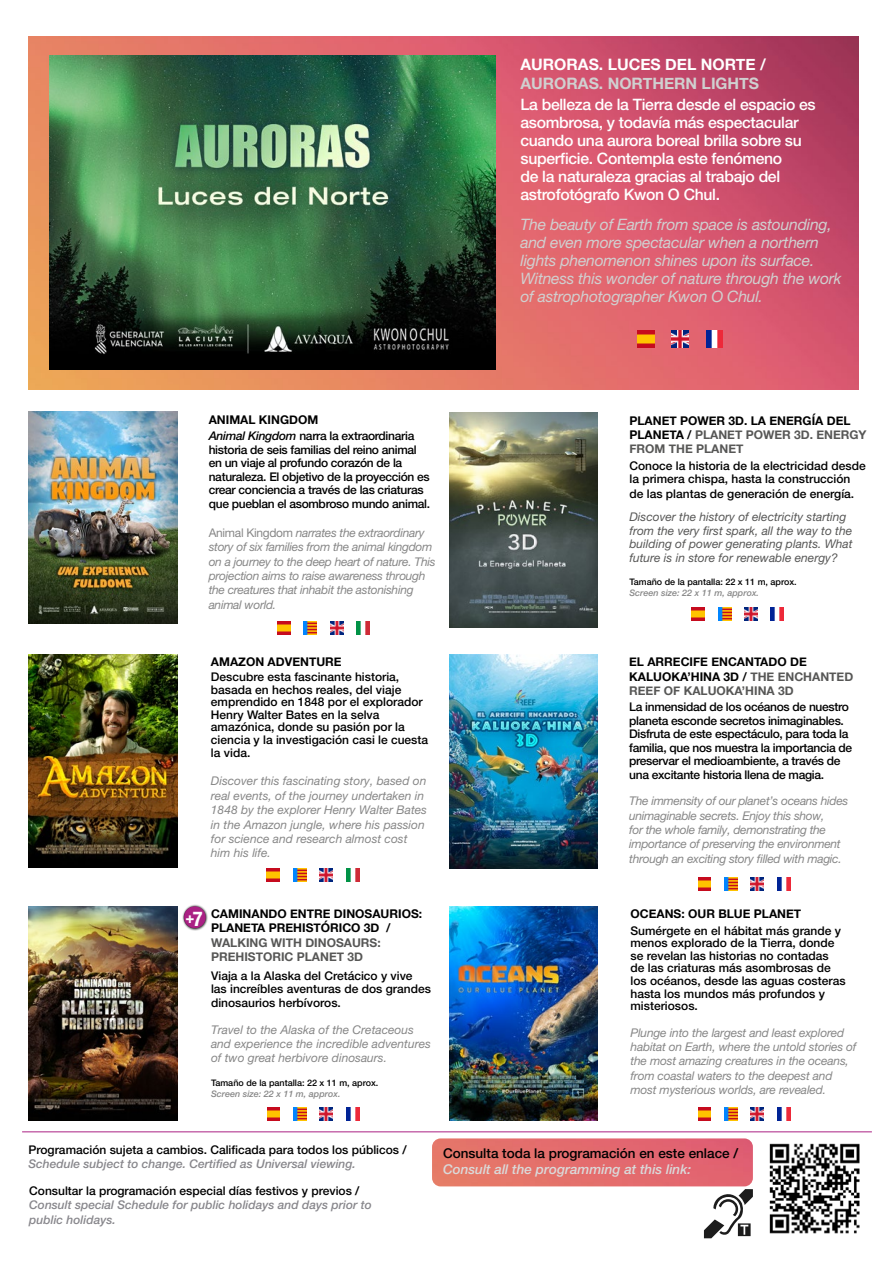
<style>
.page{position:relative;width:893px;height:1263px;background:#fff}
.page>*{position:absolute;margin:0;border:0;box-sizing:border-box;transform-origin:0 0}
.t1{font:500 15.75px/18px "Helvetica Neue LT Pro";letter-spacing:-.02em;color:#fff}
.t2{font:italic 15.75px/18px "Helvetica Neue LT Pro";letter-spacing:-.015em;color:#d0d0d0}
.t3{font:700 15.75px "Helvetica Neue";color:#fff}
.t4{font:700 15.75px "Helvetica Neue";color:#d0d0d0}
.t5{font:500 13.5px "Helvetica Neue LT Pro";color:#000}
.t6{font:italic 500 13.5px "Helvetica Neue LT Pro";color:#dadada}
.t7{font:italic 12px/14.4px "Helvetica Neue LT Pro";letter-spacing:-.015em;color:#878787}
.t8{font:500 12px/12.6px "Helvetica Neue LT Pro";color:#000}
.t9{font:500 12px/13.5px "Helvetica Neue LT Pro";letter-spacing:-.025em;color:#000}
.t10{font:700 12px/14.4px "Helvetica Neue";color:#000}
.t11{font:italic 12px/13.5px "Helvetica Neue LT Pro";color:#575756}
.t12{font:italic 500 12px/14.4px "Helvetica Neue LT Pro";color:#88878c}
.t13{font:700 12px/14.4px "Helvetica Neue";color:#575756}
.t14{font:500 9px "Helvetica Neue LT Pro";color:#000}
.t15{font:italic 500 9px "Helvetica Neue LT Pro";color:#878787}
.s1{font-style:italic}
.s2{font-style:normal}
.s3{color:#575756}
.s4{font-family:"Helvetica Neue LT Pro";font-stretch:condensed;font-size:15px;color:#fff}
.s5{font-family:"Helvetica Neue LT Pro";font-stretch:condensed;font-size:20.4px;color:#fff}
</style>
<div class="page">
<img style="left:29px;top:412px;width:148px;height:212px">
<img style="left:29px;top:36px;width:830px;height:353px">
<img style="left:49px;top:55px;width:447px;height:314px">
<hr style="left:22px;top:1131px;width:850px;height:1px;background:#aa2184">
<svg style="left:777px;top:877px;width:13px;height:13px"></svg>
<svg style="left:724px;top:877px;width:13px;height:13px"></svg>
<svg style="left:698px;top:877px;width:13px;height:13px"></svg>
<svg style="left:751px;top:877px;width:13px;height:13px"></svg>
<img style="left:449px;top:654px;width:148px;height:215px">
<img style="left:29px;top:654px;width:148px;height:214px">
<svg style="left:346px;top:869px;width:13px;height:13px"></svg>
<svg style="left:293px;top:869px;width:13px;height:13px"></svg>
<svg style="left:267px;top:869px;width:13px;height:13px"></svg>
<svg style="left:320px;top:869px;width:13px;height:13px"></svg>
<img style="left:432px;top:1138px;width:321px;height:48px">
<img style="left:769px;top:1143px;width:91px;height:91px">
<img style="left:449px;top:906px;width:148px;height:214px">
<svg style="left:704px;top:1189px;width:49px;height:49px"></svg>
<svg style="left:777px;top:1107px;width:13px;height:13px"></svg>
<svg style="left:724px;top:1107px;width:13px;height:13px"></svg>
<svg style="left:698px;top:1107px;width:13px;height:13px"></svg>
<svg style="left:751px;top:1107px;width:13px;height:13px"></svg>
<img style="left:29px;top:906px;width:148px;height:214px">
<div style="left:182px;top:904px;width:26px;height:27px;background:#000;opacity:.75"></div>
<div style="left:183px;top:905px;width:26px;height:25px;background:#000;opacity:.75"></div>
<svg style="left:346px;top:1108px;width:13px;height:12px"></svg>
<svg style="left:293px;top:1108px;width:13px;height:12px"></svg>
<svg style="left:267px;top:1108px;width:13px;height:12px"></svg>
<svg style="left:320px;top:1108px;width:13px;height:12px"></svg>
<svg style="left:357px;top:622px;width:13px;height:13px"></svg>
<svg style="left:304px;top:622px;width:13px;height:13px"></svg>
<svg style="left:278px;top:622px;width:12px;height:13px"></svg>
<svg style="left:330px;top:622px;width:13px;height:13px"></svg>
<img style="left:449px;top:413px;width:149px;height:214px">
<svg style="left:771px;top:607px;width:13px;height:13px"></svg>
<svg style="left:718px;top:607px;width:13px;height:13px"></svg>
<svg style="left:692px;top:607px;width:13px;height:13px"></svg>
<svg style="left:744px;top:607px;width:13px;height:13px"></svg>
<img style="left:706px;top:330px;width:17px;height:17px">
<img style="left:638px;top:330px;width:16px;height:17px">
<img style="left:672px;top:330px;width:17px;height:17px">
<h1 class="t3" style="left:520px;top:52px;width:247px">AURORAS. LUCES DEL NORTE /</h1>
<h1 class="t4" style="left:520px;top:71px;width:240px">AURORAS. NORTHERN LIGHTS</h1>
<h1 class="t1" style="left:520px;top:95px;width:297px">La belleza de la Tierra desde el espacio es asombrosa, y todavía más espectacular cuando una aurora boreal brilla sobre su superficie. Contempla este fenómeno<br>de la naturaleza gracias al trabajo del astrofotógrafo Kwon O Chul.</h1>
<h1 class="t2" style="left:520px;top:215px;width:322px">The beauty of Earth from space is astounding, and even more spectacular when a northern lights phenomenon shines upon its surface.<br>Witness this wonder of nature through the work of astrophotographer Kwon O Chul.</h1>
<p class="t10" style="left:209px;top:413px;width:111px">ANIMAL KINGDOM</p>
<p class="t9" style="left:209px;top:429px;width:223px"><span class="s1">Animal Kingdom</span> narra la extraordinaria historia de seis familias del reino animal en un viaje al profundo corazón de la naturaleza. El objetivo de la proyección es crear conciencia a través de las criaturas que pueblan el asombroso mundo animal.</p>
<p class="t7" style="left:209px;top:525px;width:228px"><span class="s2">Animal Kingdom</span> narrates the extraordinary story of six families from the animal kingdom on a journey to the deep heart of nature. This projection aims to raise awareness through the creatures that inhabit the astonishing animal world.</p>
<p class="t10" style="left:629px;top:413px;width:239px">PLANET POWER 3D. LA ENERGÍA DEL<br>PLANETA / <span class="s3">PLANET POWER 3D. ENERGY<br>FROM THE PLANET</span></p>
<p class="t8" style="left:629px;top:458px;width:238px;line-height:14px">Conoce la historia de la electricidad desde la primera chispa, hasta la construcción de las plantas de generación de energía.</p>
<p class="t11" style="left:629px;top:510px;width:225px">Discover the history of electricity starting from the very first spark, all the way to the building of power generating plants. What future is in store for renewable energy?</p>
<p class="t14" style="left:629px;top:577px;width:169px">Tamaño de la pantalla: 22 x 11 m, aprox.</p>
<p class="t15" style="left:629px;top:587px;width:131px">Screen size: 22 x 11 m, approx.</p>
<p class="t10" style="left:211px;top:655px;width:132px">AMAZON ADVENTURE</p>
<p class="t8" style="left:211px;top:670px;width:219px">Descubre esta fascinante historia, basada en hechos reales, del viaje emprendido en 1848 por el explorador<br>Henry Walter Bates en la selva amazónica, donde su pasión por la ciencia y la investigación casi le cuesta la vida.</p>
<p class="t7" style="left:211px;top:774px;width:218px">Discover this fascinating story, based on real events, of the journey undertaken in 1848 by the explorer Henry Walter Bates in the Amazon jungle, where his passion for science and research almost cost him his life.</p>
<p class="t10" style="left:185px;top:907px;width:238px;text-align:center"><span class="s4">+</span><span class="s5">7</span> CAMINANDO ENTRE DINOSAURIOS:<br>PLANETA PREHISTÓRICO 3D /</p>
<p class="t13" style="left:211px;top:935px;width:171px">WALKING WITH DINOSAURS:<br>PREHISTORIC PLANET 3D</p>
<p class="t8" style="left:211px;top:969px;width:221px">Viaja a la Alaska del Cretácico y vive las increíbles aventuras de dos grandes</p>
<p class="t8" style="left:211px;top:996px;width:131px">dinosaurios herbívoros.</p>
<p class="t7" style="left:211px;top:1022px;width:221px">Travel to the Alaska of the Cretaceous and experience the incredible adventures of two great herbivore dinosaurs.</p>
<p class="t14" style="left:211px;top:1077px;width:169px">Tamaño de la pantalla: 22 x 11 m, aprox.</p>
<p class="t15" style="left:211px;top:1088px;width:131px">Screen size: 22 x 11 m, approx.</p>
<p class="t10" style="left:629px;top:655px;width:226px">EL ARRECIFE ENCANTADO DE<br>KALUOKA’HINA 3D / <span class="s3">THE ENCHANTED<br>REEF OF KALUOKA’HINA 3D</span></p>
<p class="t9" style="left:629px;top:700px;width:224px">La inmensidad de los océanos de nuestro planeta esconde secretos inimaginables.<br>Disfruta de este espectáculo, para toda la familia, que nos muestra la importancia de preservar el medioambiente, a través de una excitante historia llena de magia.</p>
<p class="t7" style="left:629px;top:793px;width:221px">The immensity of our planet’s oceans hides unimaginable secrets. Enjoy this show,<br>for the whole family, demonstrating the importance of preserving the environment through an exciting story filled with magic.</p>
<p class="t10" style="left:630px;top:907px;width:172px">OCEANS: OUR BLUE PLANET</p>
<p class="t8" style="left:630px;top:924px;width:217px">Sumérgete en el hábitat más grande y menos explorado de la Tierra, donde se revelan las historias no contadas de las criaturas más asombrosas de los océanos, desde las aguas costeras hasta los mundos más profundos y misteriosos.</p>
<p class="t7" style="left:630px;top:1025px;width:227px">Plunge into the largest and least explored habitat on Earth, where the untold stories of the most amazing creatures in the oceans, from coastal waters to the deepest and most mysterious worlds, are revealed.</p>
<p class="t8" style="left:29px;top:1143px;width:380px">Programación sujeta a cambios. Calificada para todos los públicos /</p>
<p class="t12" style="left:29px;top:1156px;width:329px">Schedule subject to change. Certified as Universal viewing.</p>
<p class="t8" style="left:29px;top:1184px;width:332px">Consultar la programación especial días festivos y previos /</p>
<p class="t12" style="left:29px;top:1198px;width:344px">Consult special Schedule for public holidays and days prior to public holidays.</p>
<p class="t5" style="left:443px;top:1145px;width:297px">Consulta toda la programación en este enlace /</p>
<p class="t6" style="left:443px;top:1161px;width:250px">Consult all the programming at this link:</p>
</div>
